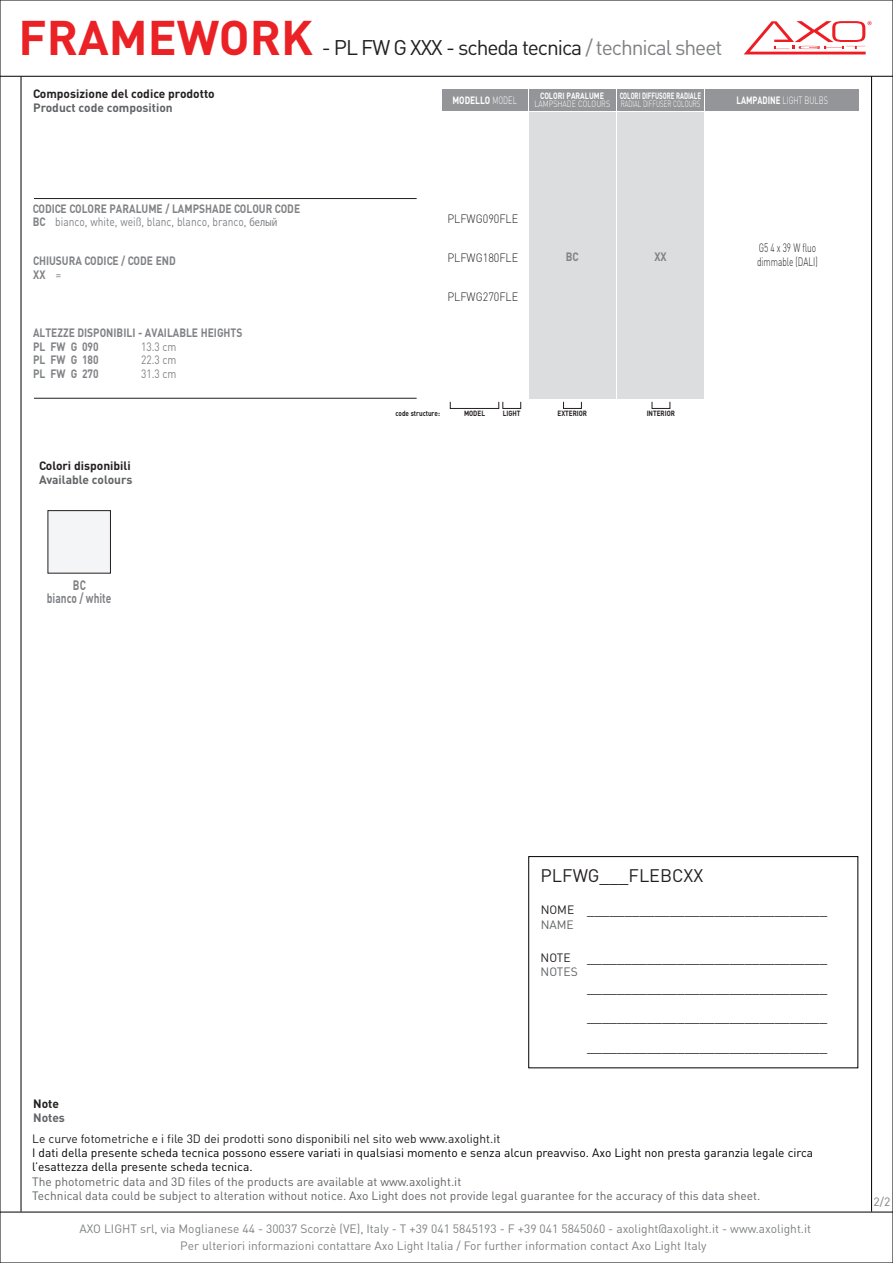
<style>
.page{position:relative;width:893px;height:1263px;background:#fff}
.page>*{position:absolute;margin:0;border:0;box-sizing:border-box;transform-origin:0 0}
.t1{font:700 48px "DIN";color:#eb2225}
.t2{font:21px "DIN";letter-spacing:-.05em;color:#231f20}
.t3{font:18px "DIN";color:#231f20}
.t4{font:15px/29.5px "Myriad Pro";color:#231f20;text-align:justify}
.t5{font:700 13.5px/13.8px "DIN";color:#808285;text-align:center;scale:.75 1}
.t6{font:12px "DIN";color:#7e8083}
.t7{font:12px/14.4px "DIN";color:#616366}
.t8{font:700 12px/13.5px "DIN";color:#808285;scale:.85 1}
.t9{font:12px/14.4px "DIN";color:#000}
.t10{font:12px "DIN";color:#231f20}
.t11{font:700 12px "DIN";color:#231f20}
.t12{font:700 12px "DIN";color:#616366}
.t13{font:300 12px "DIN";color:#231f20;scale:.9 1}
.t14{font:300 12px/14.4px "DIN";color:#231f20;scale:.69 1}
.t15{font:12px "DIN";color:#808285;scale:.85 1}
.t16{font:300 10.5px "DIN";color:#fff;scale:.7 1}
.t17{font:700 10.5px "DIN";color:#fff;scale:.8 1}
.t18{font:700 9px "DIN";color:#fff;scale:.68 1}
.t19{font:300 9px "DIN";color:#fff;scale:.68 1}
.t20{font:300 9px "DIN";color:#fff;scale:.8 1}
.t21{font:700 9px "DIN";color:#fff;scale:.8 1}
.t22{font:700 7.5px "DIN";color:#231f20;scale:.85 1}
.s1{color:#7e8083}
.s2{font-weight:300}
.s3{font-weight:700}
.s4{font-weight:400}
.s5{font-family:"Myriad Pro";font-weight:400}
</style>
<div class="page">
<hr style="left:871px;top:76px;width:1px;height:1136px;background:#000">
<hr style="left:0;top:1212px;width:893px;height:1px;background:#000">
<hr style="left:0;top:0;width:1px;height:1263px;background:#000">
<hr style="left:892px;top:0;width:1px;height:1263px;background:#000">
<hr style="left:0;top:0;width:893px;height:1px;background:#000">
<hr style="left:0;top:76px;width:893px;height:1px;background:#000">
<hr style="left:21px;top:77px;width:1px;height:1135px;background:#000">
<div style="left:529px;top:112px;width:86px;height:286px;background:#dcdddf"></div>
<div style="left:618px;top:112px;width:86px;height:286px;background:#dcdddf"></div>
<div style="left:442px;top:89px;width:85px;height:21px;background:#939598"></div>
<div style="left:706px;top:89px;width:153px;height:21px;background:#939598"></div>
<div style="left:529px;top:89px;width:86px;height:21px;background:#939598"></div>
<div style="left:618px;top:89px;width:86px;height:21px;background:#939598"></div>
<div style="left:450px;top:401px;width:49px;height:8px;border:1px solid #231f20"></div>
<div style="left:502px;top:401px;width:19px;height:8px;border:1px solid #231f20"></div>
<div style="left:563px;top:401px;width:19px;height:8px;border:1px solid #231f20"></div>
<div style="left:652px;top:401px;width:18px;height:8px;border:1px solid #231f20"></div>
<hr style="left:34px;top:398px;width:383px;height:1px;background:#231f20">
<hr style="left:34px;top:198px;width:383px;height:1px;background:#231f20">
<hr style="left:0;top:1262px;width:893px;height:1px;background:#000">
<div style="left:528px;top:856px;width:330px;height:212px;border:1px solid #000"></div>
<svg style="left:744px;top:21px;width:127px;height:33px"></svg>
<div style="left:48px;top:511px;width:62px;height:62px;background:#f4f5f6"></div>
<div style="left:48px;top:510px;width:63px;height:63px;border:1px solid #231f20"></div>
<h1 class="t1" style="left:18px;top:5px;width:296px">FRAMEWORK</h1>
<h2 class="t2" style="left:322px;top:33px;width:402px">- PL FW G XXX - scheda tecnica <span class="s1">/ technical sheet</span></h2>
<p class="t11" style="left:33px;top:86px;width:183px">Composizione del codice prodotto</p>
<p class="t12" style="left:33px;top:100px;width:141px">Product code composition</p>
<p class="t21" style="left:540px;top:90px;width:81px">COLORI PARALUME</p>
<p class="t20" style="left:534px;top:98px;width:96px">LAMPSHADE COLOURS</p>
<p class="t18" style="left:620px;top:90px;width:121px">COLORI DIFFUSORE RADIALE</p>
<p class="t19" style="left:621px;top:98px;width:119px">RADIAL DIFFUSER COLOURS</p>
<p class="t17" style="left:452px;top:93px;width:82px">MODELLO <span class="s2">MODEL</span></p>
<p class="t16" style="left:737px;top:93px;width:132px"><span class="s3">LAMPADINE</span> LIGHT BULBS</p>
<p class="t8" style="left:33px;top:201px;width:316px">CODICE COLORE PARALUME / LAMPSHADE COLOUR CODE<br>BC <span class="s4">bianco, white, weiß, blanc, blanco, branco,</span> <span class="s5">белый</span></p>
<p class="t8" style="left:33px;top:254px;width:169px">CHIUSURA CODICE / CODE END<br>XX <span class="s4">=</span></p>
<p class="t8" style="left:33px;top:326px;width:248px">ALTEZZE DISPONIBILI - AVAILABLE HEIGHTS<br>PL FW G 090</p>
<p class="t15" style="left:141px;top:338px;width:43px">13.3 cm</p>
<p class="t8" style="left:33px;top:353px;width:79px">PL FW G 180</p>
<p class="t15" style="left:141px;top:352px;width:43px">22.3 cm</p>
<p class="t8" style="left:33px;top:366px;width:79px">PL FW G 270</p>
<p class="t15" style="left:141px;top:365px;width:43px">31.3 cm</p>
<p class="t11" style="left:39px;top:458px;width:93px">Colori disponibili</p>
<p class="t12" style="left:39px;top:472px;width:95px">Available colours</p>
<p class="t13" style="left:447px;top:211px;width:80px">PLFWG090FLE</p>
<p class="t13" style="left:447px;top:250px;width:80px">PLFWG180FLE</p>
<p class="t13" style="left:447px;top:289px;width:80px">PLFWG270FLE</p>
<p class="t8" style="left:566px;top:250px;width:16px">BC</p>
<p class="t8" style="left:654px;top:250px;width:16px">XX</p>
<p class="t22" style="left:395px;top:408px;width:54px">code structure:</p>
<p class="t22" style="left:464px;top:408px;width:26px">MODEL</p>
<p class="t22" style="left:503px;top:408px;width:22px">LIGHT</p>
<p class="t22" style="left:558px;top:408px;width:36px">EXTERIOR</p>
<p class="t22" style="left:647px;top:408px;width:35px">INTERIOR</p>
<p class="t14" style="left:757px;top:240px;width:89px">G5 4 x 39 W fluo dimmable (DALI)</p>
<p class="t5" style="left:47px;top:577px;width:88px">BC<br>bianco / white</p>
<h3 class="t3" style="left:541px;top:864px;width:164px">PLFWG___FLEBCXX</h3>
<p class="t10" style="left:541px;top:902px;width:35px">NOME</p>
<p class="t7" style="left:541px;top:916px;width:35px">NAME</p>
<p class="t4" style="left:587px;top:895px;width:241px">________________________________</p>
<p class="t11" style="left:33px;top:1095px;width:27px">Note</p>
<p class="t12" style="left:33px;top:1110px;width:33px">Notes</p>
<p class="t10" style="left:541px;top:949px;width:32px">NOTE</p>
<p class="t7" style="left:541px;top:964px;width:39px">NOTES</p>
<p class="t4" style="left:587px;top:943px;width:241px">________________________________ ________________________________ ________________________________ ________________________________</p>
<p class="t10" style="left:32px;top:1130px;width:470px">Le curve fotometriche e i file 3D dei prodotti sono disponibili nel sito web www.axolight.it</p>
<p class="t9" style="left:32px;top:1145px;width:782px">I dati della presente scheda tecnica possono essere variati in qualsiasi momento e senza alcun preavviso. Axo Light non presta garanzia legale circa l’esattezza della presente scheda tecnica.</p>
<p class="t7" style="left:32px;top:1174px;width:730px">The photometric data and 3D files of the products are available at www.axolight.it<br>Technical data could be subject to alteration without notice. Axo Light does not provide legal guarantee for the accuracy of this data sheet.</p>
<p class="t6" style="left:79px;top:1220px;width:733px">AXO LIGHT srl, via Moglianese 44 - 30037 Scorzè (VE), Italy - T +39 041 5845193 - F +39 041 5845060 - axolight@axolight.it - www.axolight.it</p>
<p class="t6" style="left:180px;top:1237px;width:528px">Per ulteriori informazioni contattare Axo Light Italia / For further information contact Axo Light Italy</p>
<p class="t6" style="left:873px;top:1193px;width:18px">2/2</p>
</div>
